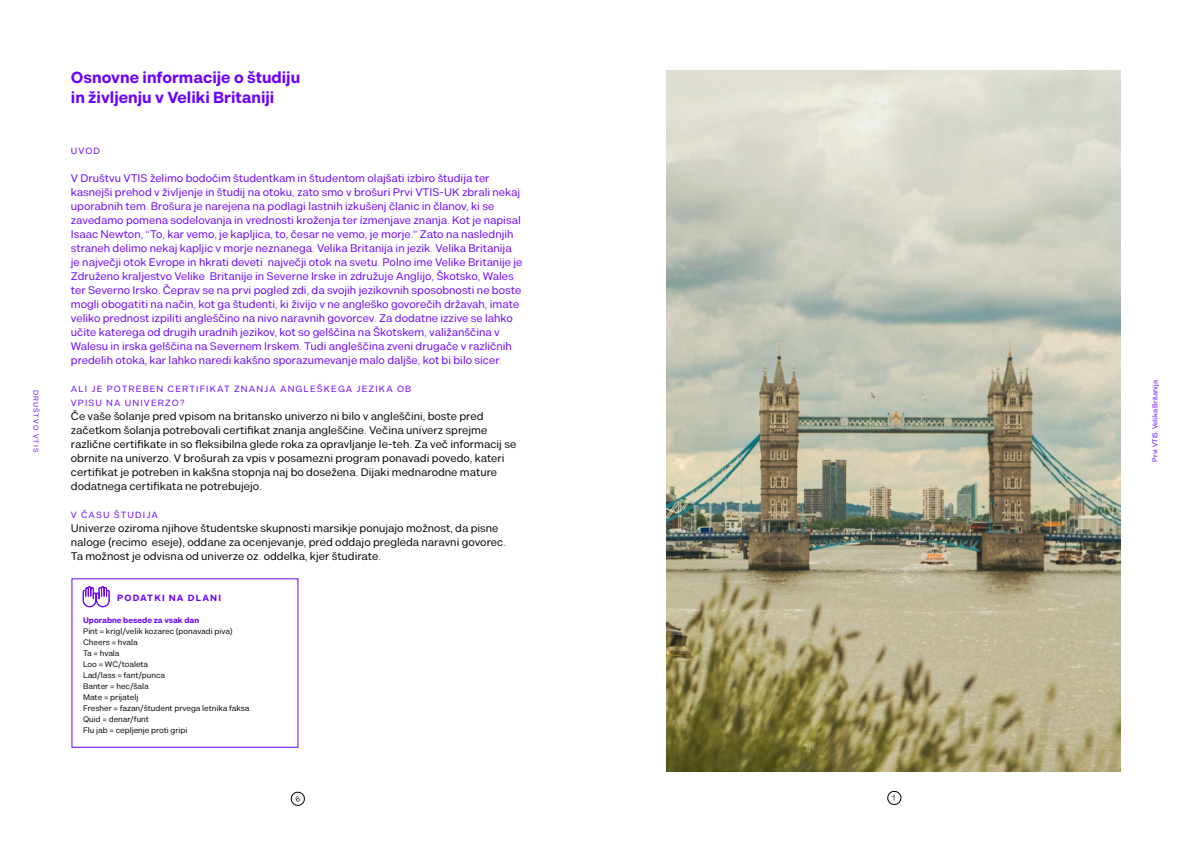
<style>
.page{position:relative;width:1191px;height:842px;background:#fff}
.page>*{position:absolute;margin:0;border:0;box-sizing:border-box;transform-origin:0 0}
.t1{font:700 16px/20px "Kiwari";color:#6b00ff}
.t2{font:11px/14px "Kiwari";color:#6b00ff}
.t3{font:11px/14px "Kiwari";color:#000}
.t4{font:9px/14px "Kiwari";letter-spacing:.125em;color:#6b00ff}
.t5{font:700 9px "Kiwari";letter-spacing:.125em;color:#6b00ff}
.t6{font:8px/11px "Kiwari";color:#000}
.t7{font:700 8px "Kiwari";color:#6b00ff}
.t8{font:7px "Kiwari";color:#6b00ff}
.t9{font:7px "Kiwari";letter-spacing:.15em;color:#6a06ff}
</style>
<div class="page">
<img style="left:666px;top:71px;width:454px;height:700px">
<svg style="left:82px;top:586px;width:28px;height:22px"></svg>
<svg style="left:290px;top:791px;width:15px;height:15px"></svg>
<svg style="left:887px;top:790px;width:14px;height:15px"></svg>
<h1 class="t1" style="left:71px;top:68px;width:231px">Osnovne informacije o študiju in življenju v Veliki Britaniji</h1>
<p class="t4" style="left:71px;top:144px;width:31px">UVOD</p>
<p class="t2" style="left:71px;top:171px;width:453px">V Društvu VTIS želimo bodočim študentkam in študentom olajšati izbiro študija ter kasnejši prehod v življenje in študij na otoku, zato smo v brošuri Prvi VTIS-UK zbrali nekaj uporabnih tem. Brošura je narejena na podlagi lastnih izkušenj članic in članov, ki se zavedamo pomena sodelovanja in vrednosti kroženja ter izmenjave znanja. Kot je napisal Isaac Newton, “To, kar vemo, je kapljica, to, česar ne vemo, je morje.” Zato na naslednjih straneh delimo nekaj kapljic v morje neznanega. Velika Britanija in jezik. Velika Britanija je največji otok Evrope in hkrati deveti največji otok na svetu. Polno ime Velike Britanije je Združeno kraljestvo Velike Britanije in Severne Irske in združuje Anglijo, Škotsko, Wales ter Severno Irsko. Čeprav se na prvi pogled zdi, da svojih jezikovnih sposobnosti ne boste mogli obogatiti na način, kot ga študenti, ki živijo v ne angleško govorečih državah, imate veliko prednost izpiliti angleščino na nivo naravnih govorcev. Za dodatne izzive se lahko učite katerega od drugih uradnih jezikov, kot so gelščina na Škotskem, valižanščina v Walesu in irska gelščina na Severnem Irskem. Tudi angleščina zveni drugače v različnih predelih otoka, kar lahko naredi kakšno sporazumevanje malo daljše, kot bi bilo sicer.</p>
<p class="t4" style="left:71px;top:382px;width:342px">ALI JE POTREBEN CERTIFIKAT ZNANJA ANGLEŠKEGA JEZIKA OB<br>VPISU NA UNIVERZO?</p>
<p class="t3" style="left:71px;top:409px;width:447px">Če vaše šolanje pred vpisom na britansko univerzo ni bilo v angleščini, boste pred začetkom šolanja potrebovali certifikat znanja angleščine. Večina univerz sprejme različne certifikate in so fleksibilna glede roka za opravljanje le-teh. Za več informacij se obrnite na univerzo. V brošurah za vpis v posamezni program ponavadi povedo, kateri certifikat je potreben in kakšna stopnja naj bo dosežena. Dijaki mednarodne mature dodatnega certifikata ne potrebujejo.</p>
<p class="t4" style="left:71px;top:508px;width:89px">V ČASU ŠTUDIJA</p>
<p class="t3" style="left:71px;top:521px;width:437px">Univerze oziroma njihove študentske skupnosti marsikje ponujajo možnost, da pisne naloge (recimo eseje), oddane za ocenjevanje, pred oddajo pregleda naravni govorec.<br>Ta možnost je odvisna od univerze oz. oddelka, kjer študirate.</p>
<p class="t9" style="left:40px;top:390px;width:64px;rotate:90deg">DRUŠTVO VTIS</p>
<p class="t8" style="left:1151px;top:462px;width:83px;rotate:-90deg">Prvi VTIS: Velika Britanija</p>
<p class="t5" style="left:117px;top:593px;width:105px">PODATKI NA DLANI</p>
<p class="t7" style="left:83px;top:615px;width:118px">Uporabne besede za vsak dan</p>
<p class="t6" style="left:83px;top:625px;width:168px">Pint = krigl/velik kozarec (ponavadi piva)<br>Cheers = hvala<br>Ta = hvala<br>Loo = WC/toaleta<br>Lad/lass = fant/punca<br>Banter = hec/šala<br>Mate = prijatelj<br>Fresher = fazan/študent prvega letnika faksa<br>Quid = denar/funt<br>Flu jab = cepljenje proti gripi</p>
</div>
